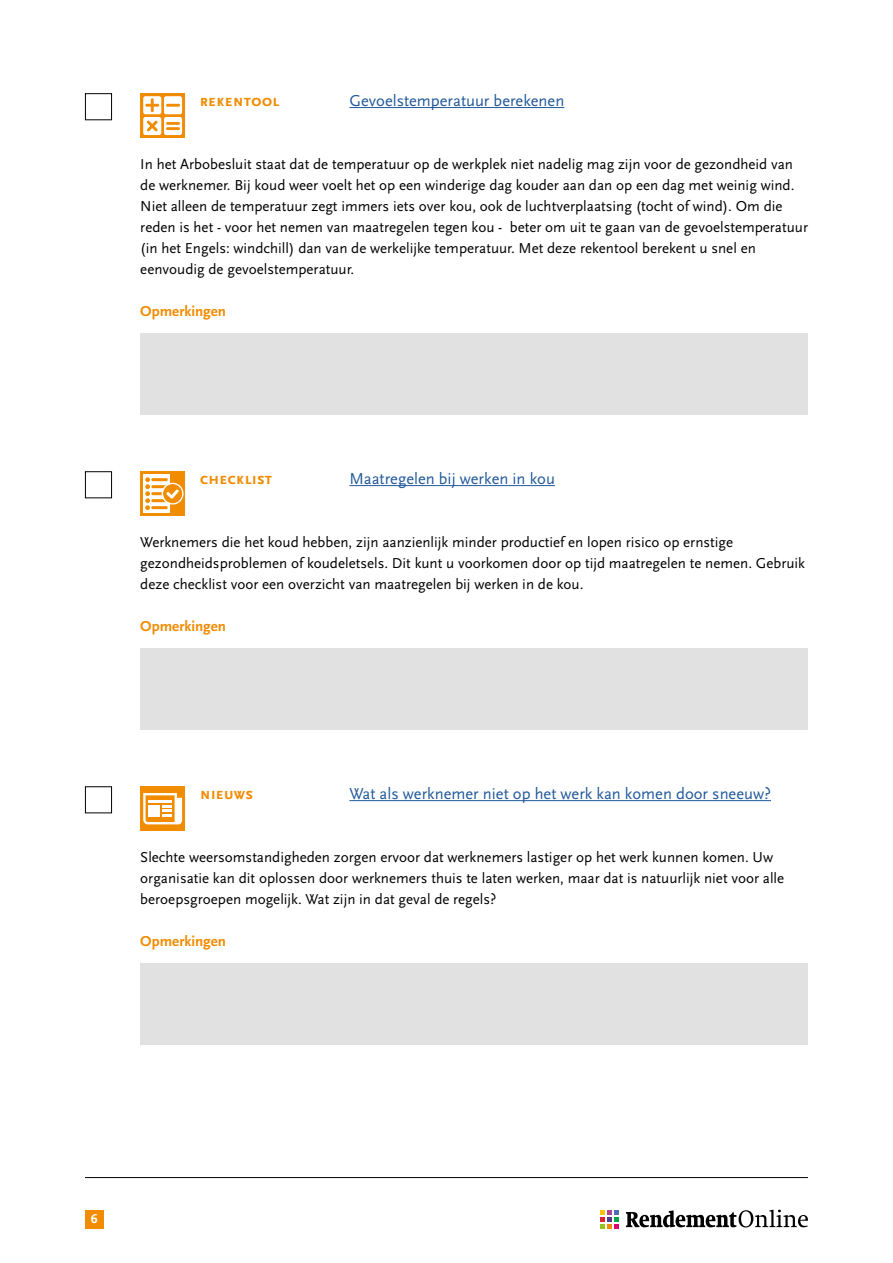
<style>
.page{position:relative;width:893px;height:1263px;background:#fff}
.page>*{position:absolute;margin:0;border:0;box-sizing:border-box;transform-origin:0 0}
.t1{font:16.5px "Scala Sans OT";color:#22599b}
.t2{font:700 16.5px "Scala Sans OT";color:#f18b00}
.t3{font:15px/21px "Scala Sans OT";color:#000}
.t4{font:700 15px "Scala Sans OT";color:#f18b00}
.t5{font:700 13.5px "Scala Sans OT";color:#fff}
</style>
<div class="page">
<hr style="left:85px;top:1177px;width:723px;height:1px;background:#000">
<div style="left:85px;top:1210px;width:18px;height:18px;background:#f18b00"></div>
<svg style="left:626px;top:1209px;width:182px;height:18px"></svg>
<svg style="left:601px;top:1210px;width:18px;height:19px"></svg>
<hr style="left:349px;top:107px;width:215px;height:1px;background:#22599b">
<hr style="left:349px;top:485px;width:206px;height:1px;background:#22599b">
<hr style="left:349px;top:800px;width:422px;height:1px;background:#22599b">
<div style="left:140px;top:333px;width:668px;height:81px;background:#e1e1e1"></div>
<div style="left:140px;top:648px;width:668px;height:81px;background:#e1e1e1"></div>
<div style="left:140px;top:963px;width:668px;height:81px;background:#e1e1e1"></div>
<div style="left:85px;top:93px;width:27px;height:27px;border:1px solid #000"></div>
<svg style="left:140px;top:93px;width:45px;height:45px"></svg>
<div style="left:143px;top:96px;width:18px;height:18px;background:#fff;border-radius:2px"></div>
<div style="left:164px;top:96px;width:18px;height:18px;background:#fff;border-radius:2px"></div>
<div style="left:143px;top:117px;width:18px;height:18px;background:#fff;border-radius:2px"></div>
<div style="left:164px;top:117px;width:18px;height:18px;background:#fff;border-radius:2px"></div>
<svg style="left:145px;top:98px;width:14px;height:14px"></svg>
<svg style="left:147px;top:121px;width:11px;height:10px"></svg>
<hr style="left:166px;top:104px;width:14px;height:3px;background:#f18b00">
<hr style="left:166px;top:127px;width:14px;height:3px;background:#f18b00">
<hr style="left:166px;top:122px;width:14px;height:3px;background:#f18b00">
<div style="left:85px;top:471px;width:27px;height:27px;border:1px solid #000"></div>
<div style="left:140px;top:471px;width:45px;height:45px;background:#f18b00"></div>
<div style="left:143px;top:474px;width:27px;height:39px;background:#fff"></div>
<hr style="left:151px;top:478px;width:17px;height:3px;background:#f18b00;border-radius:2px">
<hr style="left:151px;top:485px;width:17px;height:3px;background:#f18b00;border-radius:2px">
<hr style="left:151px;top:492px;width:17px;height:3px;background:#f18b00;border-radius:2px">
<hr style="left:151px;top:499px;width:17px;height:3px;background:#f18b00;border-radius:2px">
<hr style="left:151px;top:506px;width:17px;height:3px;background:#f18b00;border-radius:2px">
<svg style="left:145px;top:477px;width:5px;height:33px"></svg>
<svg style="left:162px;top:483px;width:22px;height:22px"></svg>
<div style="left:85px;top:786px;width:27px;height:27px;border:1px solid #000"></div>
<div style="left:140px;top:786px;width:45px;height:45px;background:#f18b00"></div>
<svg style="left:143px;top:793px;width:39px;height:31px"></svg>
<p class="t2" style="left:200px;top:91px;width:9px">rekentool</p>
<p class="t1" style="left:349px;top:92px;width:216px">Gevoelstemperatuur berekenen</p>
<p class="t3" style="left:140px;top:154px;width:669px">In het Arbobesluit staat dat de temperatuur op de werkplek niet nadelig mag zijn voor de gezondheid van de werknemer. Bij koud weer voelt het op een winderige dag kouder aan dan op een dag met weinig wind.<br>Niet alleen de temperatuur zegt immers iets over kou, ook de luchtverplaatsing (tocht of wind). Om die reden is het - voor het nemen van maatregelen tegen kou - beter om uit te gaan van de gevoelstemperatuur (in het Engels: windchill) dan van de werkelijke temperatuur. Met deze rekentool berekent u snel en eenvoudig de gevoelstemperatuur.</p>
<p class="t4" style="left:140px;top:303px;width:87px">Opmerkingen</p>
<p class="t2" style="left:200px;top:469px;width:74px">CHECKLIST</p>
<p class="t1" style="left:349px;top:470px;width:207px">Maatregelen bij werken in kou</p>
<p class="t3" style="left:140px;top:532px;width:666px">Werknemers die het koud hebben, zijn aanzienlijk minder productief en lopen risico op ernstige gezondheidsproblemen of koudeletsels. Dit kunt u voorkomen door op tijd maatregelen te nemen. Gebruik deze checklist voor een overzicht van maatregelen bij werken in de kou.</p>
<p class="t4" style="left:140px;top:618px;width:87px">Opmerkingen</p>
<p class="t2" style="left:200px;top:784px;width:55px">NIEUWS</p>
<p class="t1" style="left:349px;top:785px;width:423px">Wat als werknemer niet op het werk kan komen door sneeuw?</p>
<p class="t3" style="left:140px;top:847px;width:645px">Slechte weersomstandigheden zorgen ervoor dat werknemers lastiger op het werk kunnen komen. Uw organisatie kan dit oplossen door werknemers thuis te laten werken, maar dat is natuurlijk niet voor alle beroepsgroepen mogelijk. Wat zijn in dat geval de regels?</p>
<p class="t4" style="left:140px;top:933px;width:87px">Opmerkingen</p>
<p class="t5" style="left:91px;top:1211px;width:8px">6</p>
</div>
